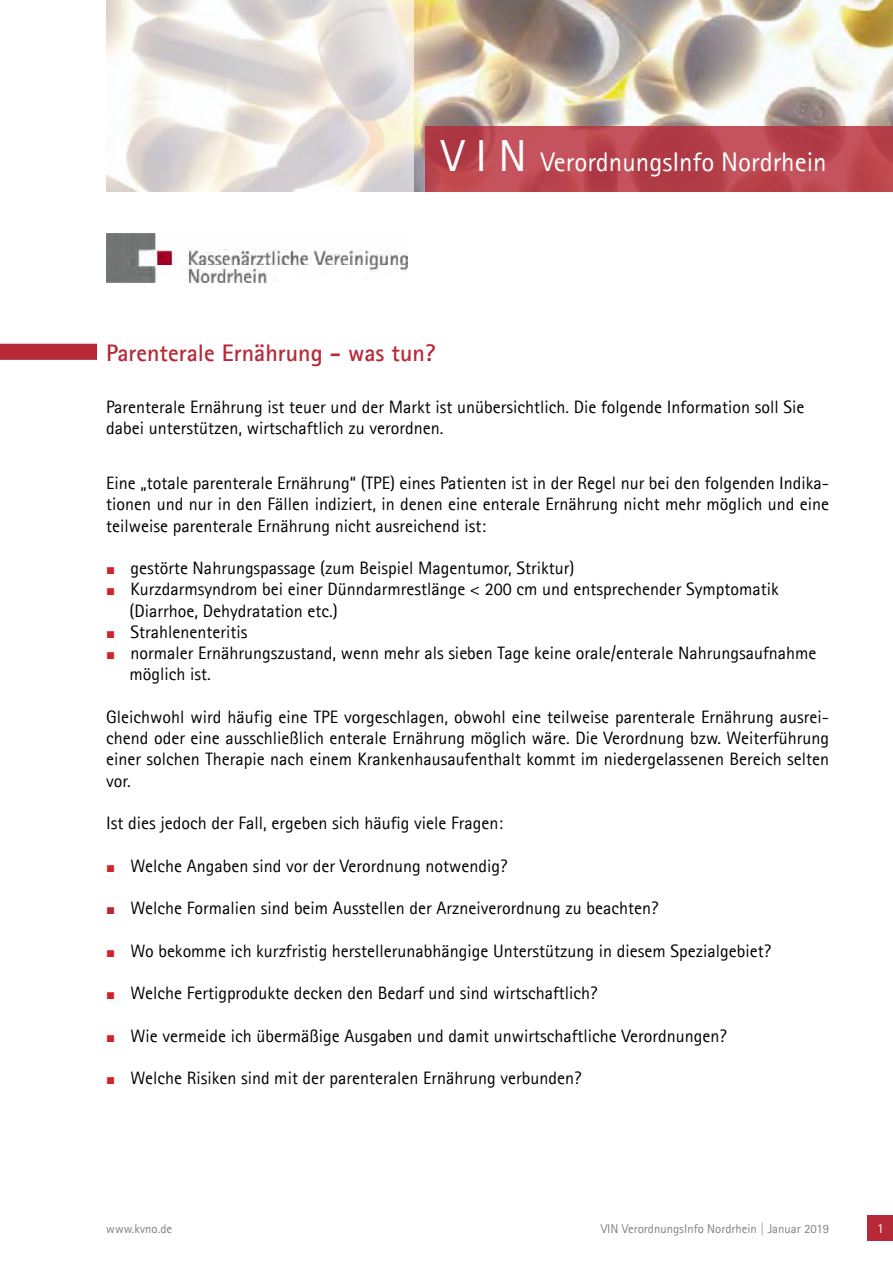
<style>
.page{position:relative;width:893px;height:1263px;background:#fff}
.page>*{position:absolute;margin:0;border:0;box-sizing:border-box;transform-origin:0 0}
.t1{font:27px "Rotis Sans Serif";color:#fff}
.t2{font:700 24px "Agfa Rotis Sans Serif";color:#b82937}
.t3{font:18px/21.3px "Agfa Rotis Sans Serif";color:#000}
.t4{font:13.5px "Agfa Rotis Sans Serif";color:#fff}
.t5{font:12.75px "Agfa Rotis Sans Serif";color:#808285}
.s1{font-size:45px}
.s2{font-family:"Times New Roman";font-size:15px;color:#d2232a}
.s3{font-family:"Times New Roman";font-size:15px;color:#b82937}
</style>
<div class="page">
<div style="left:868px;top:1215px;width:25px;height:26px;background:#b82937"></div>
<img style="left:106px;top:234px;width:301px;height:49px">
<img style="left:414px;top:0;width:479px;height:191px">
<img style="left:106px;top:0;width:308px;height:192px">
<svg style="left:425px;top:127px;width:468px;height:65px;background:#ba4650"></svg>
<div style="left:0;top:344px;width:96px;height:15px;background:#b82937"></div>
<div style="left:0;top:344px;width:97px;height:16px;border:2px solid #b82937"></div>
<h1 class="t1" style="left:441px;top:146px;width:387px"><span class="s1">V I N</span> VerordnungsInfo Nordrhein</h1>
<h2 class="t2" style="left:106px;top:338px;width:331px">Parenterale Ernährung - was tun?</h2>
<p class="t3" style="left:106px;top:397px;width:700px">Parenterale Ernährung ist teuer und der Markt ist unübersichtlich. Die folgende Information soll Sie dabei unterstützen, wirtschaftlich zu verordnen.</p>
<p class="t3" style="left:106px;top:472px;width:724px;text-align:justify">Eine „totale parenterale Ernährung“ (TPE) eines Patienten ist in der Regel nur bei den folgenden Indika&shy;tionen und nur in den Fällen indiziert, in denen eine enterale Ernährung nicht mehr möglich und eine teilweise parenterale Ernährung nicht ausreichend ist:</p>
<p class="t3" style="left:106px;top:557px;width:470px"><span class="s2">■</span> gestörte Nahrungspassage (zum Beispiel Magentumor, Striktur)</p>
<p class="t3" style="left:130px;top:578px;width:651px;text-indent:-23px"><span class="s2">■</span> Kurzdarmsyndrom bei einer Dünndarmrestlänge &lt; 200 cm und entsprechender Symptomatik (Diarrhoe, Dehydratation etc.)</p>
<p class="t3" style="left:106px;top:621px;width:143px"><span class="s2">■</span> Strahlenenteritis</p>
<p class="t3" style="left:130px;top:642px;width:688px;text-indent:-23px"><span class="s2">■</span> normaler Ernährungszustand, wenn mehr als sieben Tage keine orale/enterale Nahrungsaufnahme möglich ist.</p>
<p class="t3" style="left:106px;top:706px;width:724px;text-align:justify">Gleichwohl wird häufig eine TPE vorgeschlagen, obwohl eine teilweise parenterale Ernährung ausrei&shy;chend oder eine ausschließlich enterale Ernährung möglich wäre. Die Verordnung bzw. Weiterführung einer solchen Therapie nach einem Krankenhausaufenthalt kommt im niedergelassenen Bereich selten vor.</p>
<p class="t3" style="left:106px;top:812px;width:398px">Ist dies jedoch der Fall, ergeben sich häufig viele Fragen:</p>
<p class="t3" style="left:106px;top:855px;width:403px"><span class="s2">■</span> Welche Angaben sind vor der Verordnung notwendig?</p>
<p class="t3" style="left:106px;top:897px;width:554px"><span class="s3">■</span> Welche Formalien sind beim Ausstellen der Arzneiverordnung zu beachten?</p>
<p class="t3" style="left:106px;top:940px;width:666px"><span class="s2">■</span> Wo bekomme ich kurzfristig herstellerunabhängige Unterstützung in diesem Spezialgebiet?</p>
<p class="t3" style="left:106px;top:982px;width:493px"><span class="s2">■</span> Welche Fertigprodukte decken den Bedarf und sind wirtschaftlich?</p>
<p class="t3" style="left:106px;top:1025px;width:622px"><span class="s2">■</span> Wie vermeide ich übermäßige Ausgaben und damit unwirtschaftliche Verordnungen?</p>
<p class="t3" style="left:106px;top:1067px;width:477px"><span class="s2">■</span> Welche Risiken sind mit der parenteralen Ernährung verbunden?</p>
<p class="t5" style="left:106px;top:1221px;width:67px">www.kvno.de</p>
<p class="t5" style="left:601px;top:1221px;width:230px">VIN VerordnungsInfo Nordrhein | Januar 2019</p>
<p class="t4" style="left:877px;top:1221px;width:8px">1</p>
</div>
